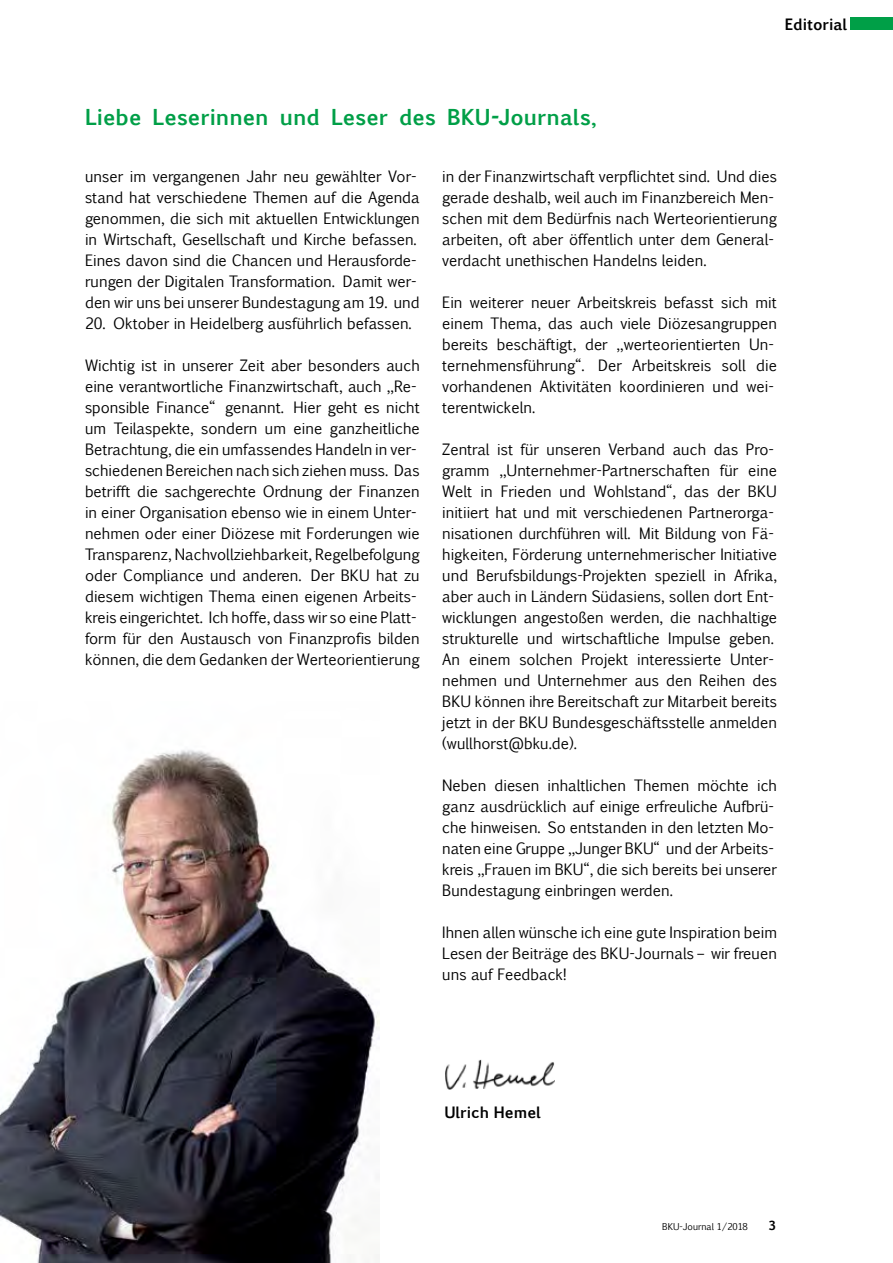
<style>
.page{position:relative;width:893px;height:1263px;background:#fff}
.page>*{position:absolute;margin:0;border:0;box-sizing:border-box;transform-origin:0 0}
.t1{font:700 21px "Euphemia UCAS";color:#009f47}
.t2{font:15px/21px "Euphemia CAS";color:#000}
.t3{font:700 15px "Euphemia UCAS";color:#000}
.t4{font:700 12px "Euphemia UCAS";color:#000}
.t5{font:9px "Euphemia CAS";color:#000}
</style>
<div class="page">
<div style="left:850px;top:17px;width:43px;height:13px;background:#009f47"></div>
<img style="left:0;top:750px;width:380px;height:513px">
<img style="left:445px;top:1060px;width:109px;height:29px">
<p class="t3" style="left:785px;top:13px;width:64px">Editorial</p>
<h1 class="t1" style="left:85px;top:102px;width:513px">Liebe Leserinnen und Leser des BKU-Journals,</h1>
<p class="t2" style="left:85px;top:166px;width:336px">unser im vergangenen Jahr neu gewählter Vor&shy;stand hat verschiedene Themen auf die Agenda genommen, die sich mit aktuellen Entwicklungen in Wirtschaft, Gesellschaft und Kirche befassen.<br>Eines davon sind die Chancen und Herausforde&shy;rungen der Digitalen Transformation. Damit wer&shy;den wir uns bei unserer Bundestagung am 19. und</p>
<p class="t2" style="left:85px;top:313px;width:328px">20. Oktober in Heidelberg ausführlich befassen.</p>
<p class="t2" style="left:85px;top:355px;width:336px">Wichtig ist in unserer Zeit aber besonders auch eine verantwortliche Finanzwirtschaft, auch „Re&shy;sponsible Finance“ genannt. Hier geht es nicht um Teilaspekte, sondern um eine ganzheitliche Betrachtung, die ein umfassendes Handeln in ver&shy;schiedenen Bereichen nach sich ziehen muss. Das betrifft die sachgerechte Ordnung der Finanzen in einer Organisation ebenso wie in einem Unter&shy;nehmen oder einer Diözese mit Forderungen wie Transparenz, Nachvollziehbarkeit, Regelbefolgung oder Compliance und anderen. Der BKU hat zu diesem wichtigen Thema einen eigenen Arbeits&shy;kreis eingerichtet. Ich hoffe, dass wir so eine Platt&shy;form für den Austausch von Finanzprofis bilden können, die dem Gedanken der Werteorientierung</p>
<p class="t2" style="left:442px;top:166px;width:336px">in der Finanzwirtschaft verpflichtet sind. Und dies gerade deshalb, weil auch im Finanzbereich Men&shy;schen mit dem Bedürfnis nach Werteorientierung arbeiten, oft aber öffentlich unter dem General&shy;verdacht unethischen Handelns leiden.</p>
<p class="t2" style="left:442px;top:292px;width:336px">Ein weiterer neuer Arbeitskreis befasst sich mit einem Thema, das auch viele Diözesangruppen bereits beschäftigt, der „werteorientierten Un&shy;ternehmensführung“. Der Arbeitskreis soll die vorhandenen Aktivitäten koordinieren und wei&shy;terentwickeln.</p>
<p class="t2" style="left:442px;top:439px;width:336px">Zentral ist für unseren Verband auch das Pro&shy;gramm „Unternehmer-Partnerschaften für eine Welt in Frieden und Wohlstand“, das der BKU initiiert hat und mit verschiedenen Partnerorga&shy;nisationen durchführen will. Mit Bildung von Fä&shy;higkeiten, Förderung unternehmerischer Initiative und Berufsbildungs-Projekten speziell in Afrika, aber auch in Ländern Südasiens, sollen dort Ent&shy;wicklungen angestoßen werden, die nachhaltige strukturelle und wirtschaftliche Impulse geben.<br>An einem solchen Projekt interessierte Unter&shy;nehmen und Unternehmer aus den Reihen des BKU können ihre Bereitschaft zur Mitarbeit bereits jetzt in der BKU Bundesgeschäftsstelle anmelden (wullhorst@bku.de).</p>
<p class="t2" style="left:442px;top:775px;width:336px">Neben diesen inhaltlichen Themen möchte ich ganz ausdrücklich auf einige erfreuliche Aufbrü&shy;che hinweisen. So entstanden in den letzten Mo&shy;naten eine Gruppe „Junger BKU“ und der Arbeits&shy;kreis „Frauen im BKU“, die sich bereits bei unserer Bundestagung einbringen werden.</p>
<p class="t2" style="left:442px;top:922px;width:336px;text-align:justify">Ihnen allen wünsche ich eine gute Inspiration beim Lesen der Beiträge des BKU-Journals – wir freuen uns auf Feedback!</p>
<p class="t3" style="left:444px;top:1101px;width:98px">Ulrich Hemel</p>
<p class="t5" style="left:662px;top:1220px;width:87px">BKU-Journal 1/2018</p>
<p class="t4" style="left:768px;top:1216px;width:9px">3</p>
</div>
